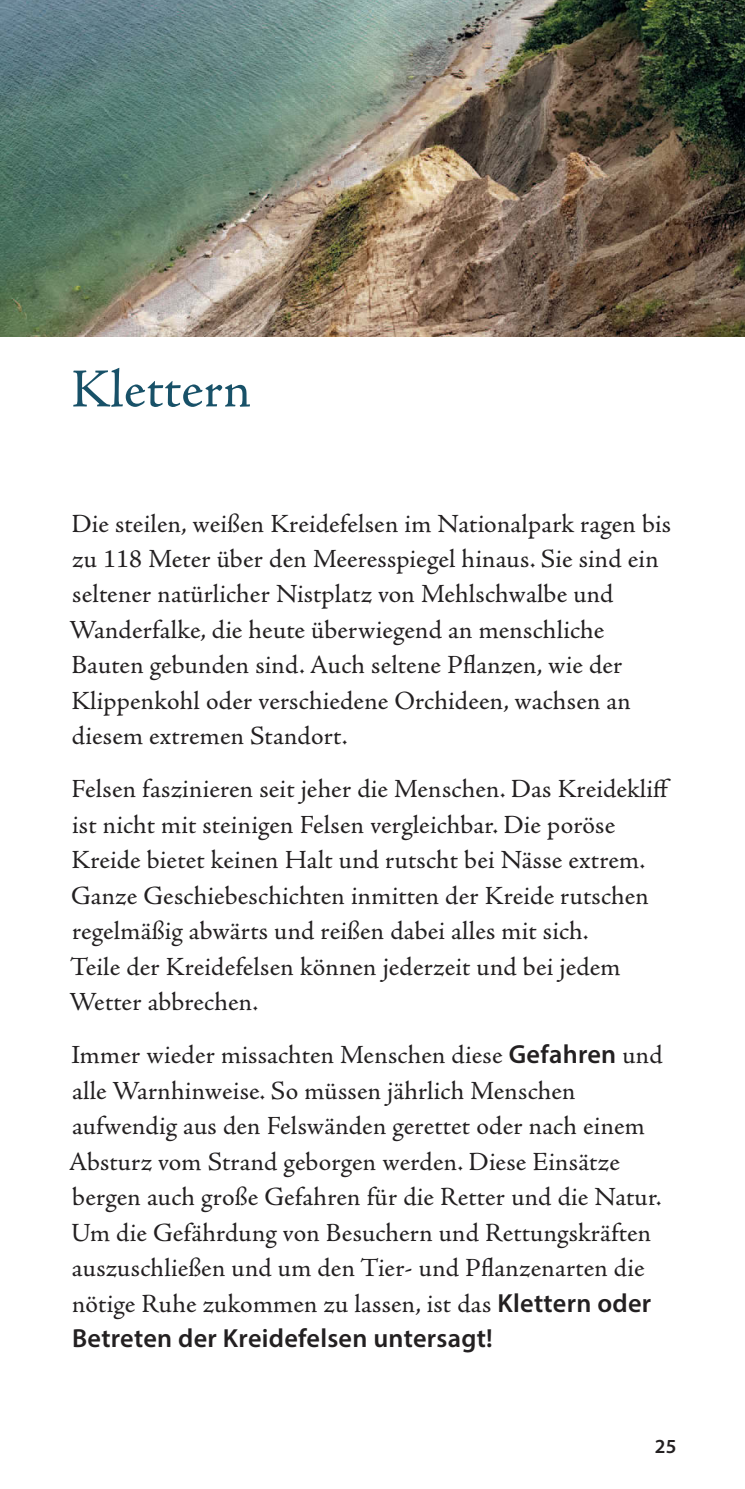
<style>
.page{position:relative;width:745px;height:1489px;background:#fff}
.page>*{position:absolute;margin:0;border:0;box-sizing:border-box;transform-origin:0 0}
.t1{font:55px "Adobe Jenson Pro";letter-spacing:.005em;color:#185168}
.t2{font:26.25px/35.5px "Adobe Jenson Pro";letter-spacing:.01em;color:#232021}
.t3{font:600 26.25px "Myriad Pro";letter-spacing:.01em;color:#232021}
.t4{font:600 20px "Myriad Pro";color:#232021}
.s1{font-family:"Myriad Pro";font-weight:600}
</style>
<div class="page">
<img style="left:0;top:0;width:744px;height:337px">
<h1 class="t1" style="left:71px;top:358px;width:182px">Klettern</h1>
<p class="t2" style="left:69px;top:506px;width:603px">Die steilen, weißen Kreidefelsen im Nationalpark ragen bis zu 118 Meter über den Meeresspiegel hinaus. Sie sind ein seltener natürlicher Nistplatz von Mehlschwalbe und Wanderfalke, die heute überwiegend an menschliche Bauten gebunden sind. Auch seltene Pflanzen, wie der Klippenkohl oder verschiedene Orchideen, wachsen an diesem extremen Standort.</p>
<p class="t2" style="left:69px;top:772px;width:602px">Felsen faszinieren seit jeher die Menschen. Das Kreidekliff ist nicht mit steinigen Felsen vergleichbar. Die poröse Kreide bietet keinen Halt und rutscht bei Nässe extrem.<br>Ganze Geschiebeschichten inmitten der Kreide rutschen regelmäßig abwärts und reißen dabei alles mit sich.<br>Teile der Kreidefelsen können jederzeit und bei jedem Wetter abbrechen.</p>
<p class="t2" style="left:69px;top:1037px;width:595px">Immer wieder missachten Menschen diese <span class="s1">Gefahren</span> und alle Warnhinweise. So müssen jährlich Menschen aufwendig aus den Felswänden gerettet oder nach einem Absturz vom Strand geborgen werden. Diese Einsätze bergen auch große Gefahren für die Retter und die Natur.<br>Um die Gefährdung von Besuchern und Rettungskräften auszuschließen und um den Tier- und Pflanzenarten die nötige Ruhe zukommen zu lassen, ist das <span class="s1">Klettern oder</span></p>
<p class="t3" style="left:72px;top:1321px;width:422px">Betreten der Kreidefelsen untersagt!</p>
<p class="t4" style="left:654px;top:1433px;width:23px">25</p>
</div>
